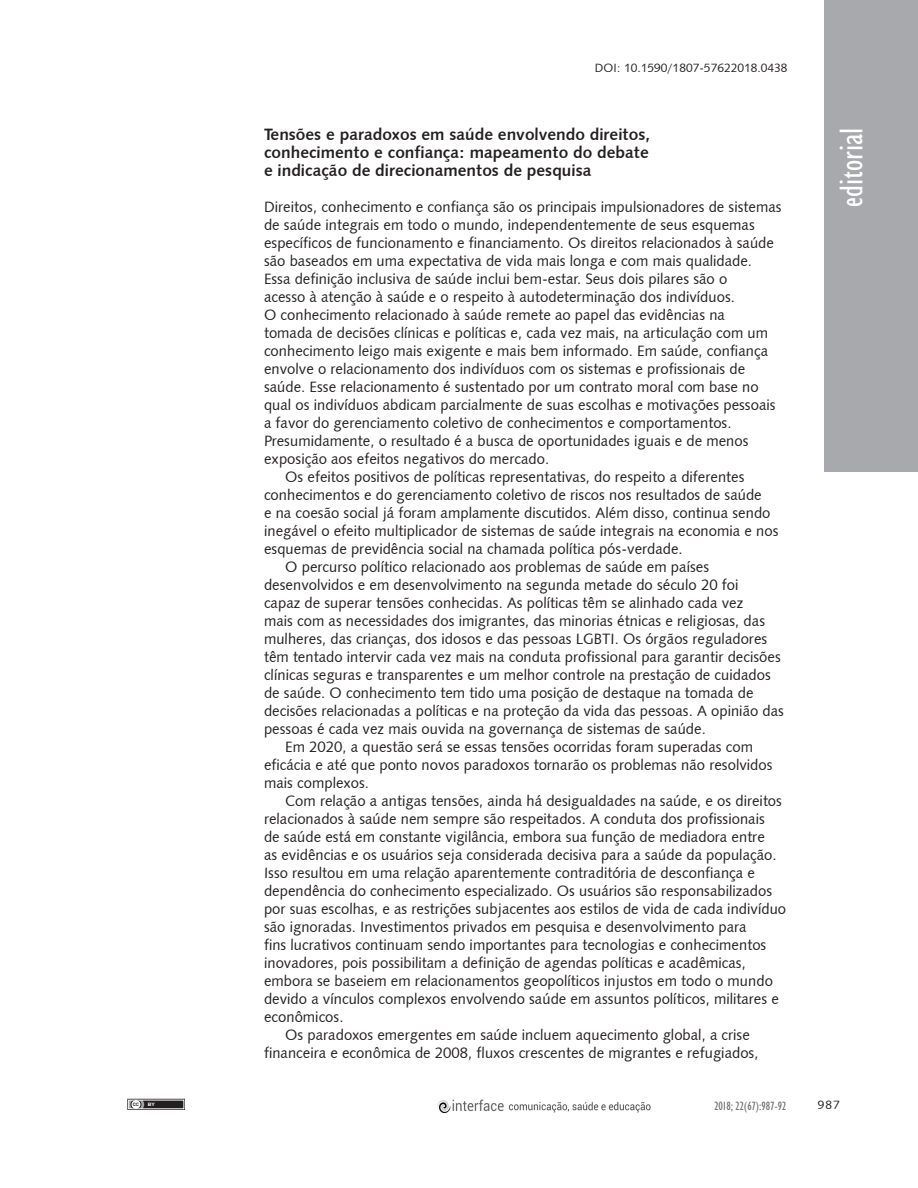
<style>
.page{position:relative;width:918px;height:1188px;background:#fff}
.page>*{position:absolute;margin:0;border:0;box-sizing:border-box;transform-origin:0 0}
.t1{font:condensed 33px "Humanist 521 BT";color:#fff}
.t2{font:16.5px "Humanist 531 BT Bold A";color:#231f20}
.t3{font:15px/18px "Humanist 531 BT Roman A";color:#231f20}
.t4{font:12px "Humanist 531 BT Roman A";color:#231f20}
.t5{font:condensed 12px "Humanist 521 BT";color:#6c6d70}
.t6{font:700 4.65px "Arial";color:#231f20}
.t7{font:700 4.65px "Arial";color:#fff;scale:1.11 1}
</style>
<div class="page">
<div style="left:825px;top:0;width:93px;height:472px;background:#a8a9ad"></div>
<div style="left:128px;top:1099px;width:56px;height:10px;background:#231f20"></div>
<svg style="left:141px;top:1102px;width:3px;height:5px"></svg>
<div style="left:131px;top:1100px;width:10px;height:9px;background:#fff;border-radius:50%"></div>
<div style="left:131px;top:1099px;width:10px;height:11px;border:1px solid #231f20;border-radius:50%"></div>
<div style="left:128px;top:1100px;width:56px;height:9px;border:1px solid #fff"></div>
<img style="left:437px;top:1099px;width:214px;height:15px">
<p class="t4" style="left:595px;top:61px;width:194px">DOI: 10.1590/1807-57622018.0438</p>
<p class="t2" style="left:264px;top:124px;width:388px">Tensões e paradoxos em saúde envolvendo direitos,</p>
<p class="t2" style="left:264px;top:142px;width:386px">conhecimento e confiança: mapeamento do debate</p>
<p class="t2" style="left:264px;top:160px;width:329px">e indicação de direcionamentos de pesquisa</p>
<p class="t3" style="left:264px;top:198px;width:519px">Direitos, conhecimento e confiança são os principais impulsionadores de sistemas de saúde integrais em todo o mundo, independentemente de seus esquemas específicos de funcionamento e financiamento. Os direitos relacionados à saúde são baseados em uma expectativa de vida mais longa e com mais qualidade.<br>Essa definição inclusiva de saúde inclui bem-estar. Seus dois pilares são o<br>acesso à atenção à saúde e o respeito à autodeterminação dos indivíduos.<br>O conhecimento relacionado à saúde remete ao papel das evidências na<br>tomada de decisões clínicas e políticas e, cada vez mais, na articulação com um conhecimento leigo mais exigente e mais bem informado. Em saúde, confiança envolve o relacionamento dos indivíduos com os sistemas e profissionais de saúde. Esse relacionamento é sustentado por um contrato moral com base no qual os indivíduos abdicam parcialmente de suas escolhas e motivações pessoais a favor do gerenciamento coletivo de conhecimentos e comportamentos.<br>Presumidamente, o resultado é a busca de oportunidades iguais e de menos exposição aos efeitos negativos do mercado.</p>
<p class="t3" style="left:264px;top:468px;width:516px;text-indent:21px">Os efeitos positivos de políticas representativas, do respeito a diferentes conhecimentos e do gerenciamento coletivo de riscos nos resultados de saúde<br>e na coesão social já foram amplamente discutidos. Além disso, continua sendo inegável o efeito multiplicador de sistemas de saúde integrais na economia e nos esquemas de previdência social na chamada política pós-verdade.</p>
<p class="t3" style="left:264px;top:558px;width:522px;text-indent:21px">O percurso político relacionado aos problemas de saúde em países desenvolvidos e em desenvolvimento na segunda metade do século 20 foi<br>capaz de superar tensões conhecidas. As políticas têm se alinhado cada vez<br>mais com as necessidades dos imigrantes, das minorias étnicas e religiosas, das mulheres, das crianças, dos idosos e das pessoas LGBTI. Os órgãos reguladores têm tentado intervir cada vez mais na conduta profissional para garantir decisões clínicas seguras e transparentes e um melhor controle na prestação de cuidados de saúde. O conhecimento tem tido uma posição de destaque na tomada de decisões relacionadas a políticas e na proteção da vida das pessoas. A opinião das pessoas é cada vez mais ouvida na governança de sistemas de saúde.</p>
<p class="t3" style="left:264px;top:738px;width:510px;text-indent:21px">Em 2020, a questão será se essas tensões ocorridas foram superadas com eficácia e até que ponto novos paradoxos tornarão os problemas não resolvidos mais complexos.</p>
<p class="t3" style="left:264px;top:792px;width:524px;text-indent:21px">Com relação a antigas tensões, ainda há desigualdades na saúde, e os direitos relacionados à saúde nem sempre são respeitados. A conduta dos profissionais<br>de saúde está em constante vigilância, embora sua função de mediadora entre<br>as evidências e os usuários seja considerada decisiva para a saúde da população.<br>Isso resultou em uma relação aparentemente contraditória de desconfiança e dependência do conhecimento especializado. Os usuários são responsabilizados por suas escolhas, e as restrições subjacentes aos estilos de vida de cada indivíduo são ignoradas. Investimentos privados em pesquisa e desenvolvimento para<br>fins lucrativos continuam sendo importantes para tecnologias e conhecimentos inovadores, pois possibilitam a definição de agendas políticas e acadêmicas, embora se baseiem em relacionamentos geopolíticos injustos em todo o mundo devido a vínculos complexos envolvendo saúde em assuntos políticos, militares e econômicos.</p>
<p class="t3" style="left:264px;top:1026px;width:496px;text-indent:21px">Os paradoxos emergentes em saúde incluem aquecimento global, a crise financeira e econômica de 2008, fluxos crescentes de migrantes e refugiados,</p>
<p class="t1" style="left:832px;top:207px;width:81px;rotate:-90deg">editorial</p>
<p class="t6" style="left:133px;top:1101px;width:8px">CC</p>
<p class="t7" style="left:148px;top:1101px;width:8px">BY</p>
<p class="t5" style="left:714px;top:1099px;width:73px">2018; 22(67):987-92</p>
<p class="t4" style="left:818px;top:1097px;width:23px">987</p>
</div>
